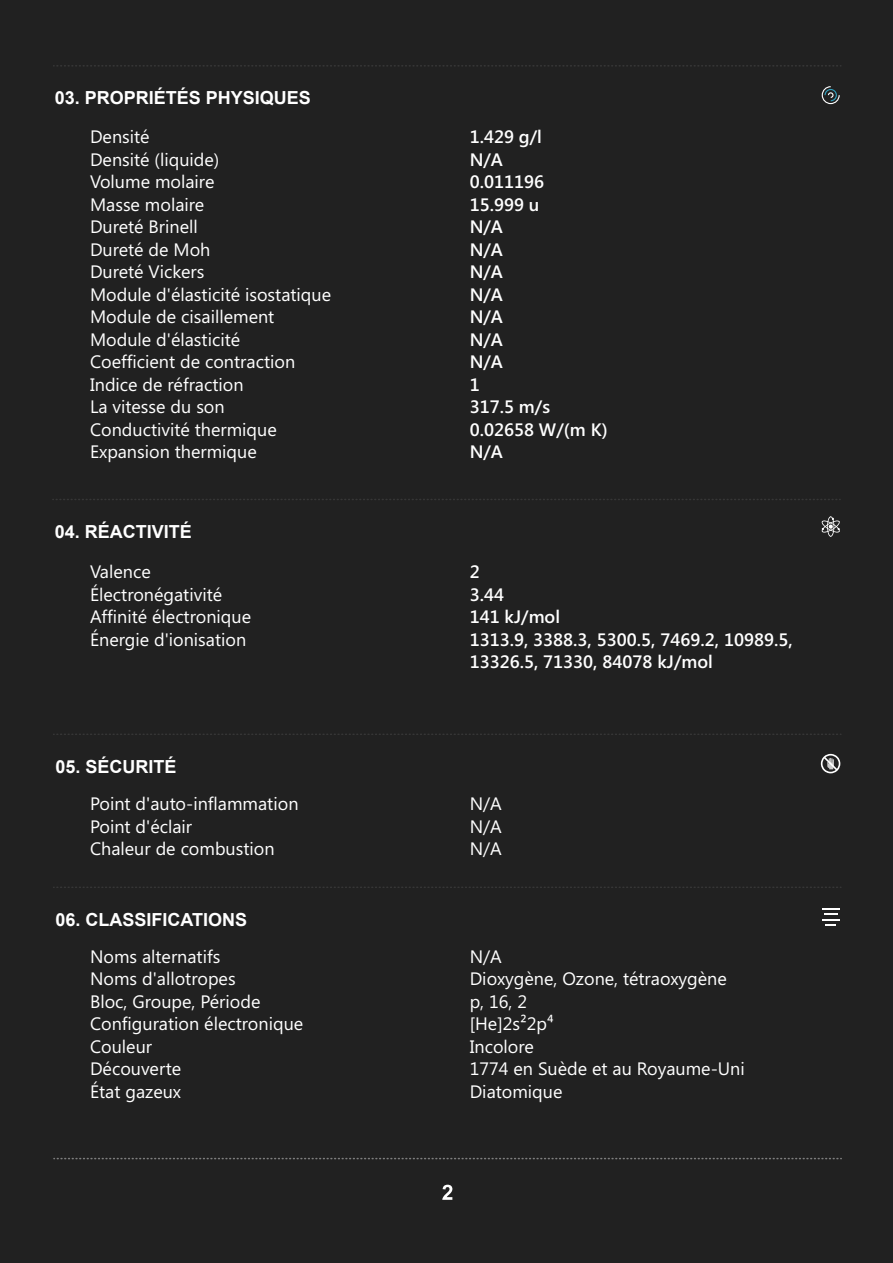
<style>
.page{position:relative;width:893px;height:1263px;background:#fff}
.page>*{position:absolute;margin:0;border:0;box-sizing:border-box;transform-origin:0 0}
.t1{font:18px/22.5px "Segoe";color:#fff}
.t2{font:600 18px/22.5px "Segoe";color:#fff}
.t3{font:700 18px "Arial";color:#fff}
</style>
<div class="page">
<div style="left:0;top:0;width:892px;height:1263px;background:#212121"></div>
<svg style="left:442px;top:1185px;width:10px;height:15px"></svg>
<svg style="left:53px;top:1158px;width:788px;height:1px"></svg>
<svg style="left:822px;top:908px;width:17px;height:18px"></svg>
<svg style="left:820px;top:754px;width:20px;height:19px"></svg>
<svg style="left:821px;top:516px;width:19px;height:21px"></svg>
<svg style="left:821px;top:86px;width:18px;height:18px"></svg>
<svg style="left:53px;top:887px;width:788px;height:1px"></svg>
<svg style="left:53px;top:734px;width:788px;height:1px"></svg>
<svg style="left:52px;top:499px;width:788px;height:1px"></svg>
<svg style="left:53px;top:65px;width:788px;height:2px"></svg>
<p class="t3" style="left:55px;top:85px;width:258px">03. PROPRIÉTÉS PHYSIQUES</p>
<p class="t1" style="left:90px;top:125px;width:243px">Densité<br>Densité (liquide)<br>Volume molaire<br>Masse molaire<br>Dureté Brinell<br>Dureté de Moh<br>Dureté Vickers<br>Module d'élasticité isostatique<br>Module de cisaillement<br>Module d'élasticité<br>Coefficient de contraction<br>Indice de réfraction<br>La vitesse du son<br>Conductivité thermique<br>Expansion thermique</p>
<p class="t3" style="left:55px;top:519px;width:139px">04. RÉACTIVITÉ</p>
<p class="t1" style="left:90px;top:560px;width:163px">Valence<br>Électronégativité<br>Affinité électronique<br>Énergie d'ionisation</p>
<p class="t3" style="left:55px;top:754px;width:123px">05. SÉCURITÉ</p>
<p class="t1" style="left:90px;top:792px;width:210px">Point d'auto-inflammation<br>Point d'éclair<br>Chaleur de combustion</p>
<p class="t3" style="left:55px;top:907px;width:193px">06. CLASSIFICATIONS</p>
<p class="t1" style="left:90px;top:945px;width:215px">Noms alternatifs<br>Noms d'allotropes<br>Bloc, Groupe, Période<br>Configuration électronique<br>Couleur<br>Découverte<br>État gazeux</p>
<p class="t2" style="left:469px;top:125px;width:139px">1.429 g/l<br>N/A<br>0.011196<br>15.999 u<br>N/A<br>N/A<br>N/A<br>N/A<br>N/A<br>N/A<br>N/A<br>1<br>317.5 m/s<br>0.02658 W/(m K)<br>N/A</p>
<p class="t2" style="left:469px;top:560px;width:324px">2<br>3.44<br>141 kJ/mol<br>1313.9, 3388.3, 5300.5, 7469.2, 10989.5,<br>13326.5, 71330, 84078 kJ/mol</p>
<p class="t1" style="left:469px;top:792px;width:34px;text-align:justify">N/A N/A N/A</p>
<p class="t1" style="left:469px;top:945px;width:276px">N/A<br>Dioxygène, Ozone, tétraoxygène p, 16, 2<br>[He]2s²2p⁴<br>Incolore<br>1774 en Suède et au Royaume-Uni<br>Diatomique</p>
</div>
